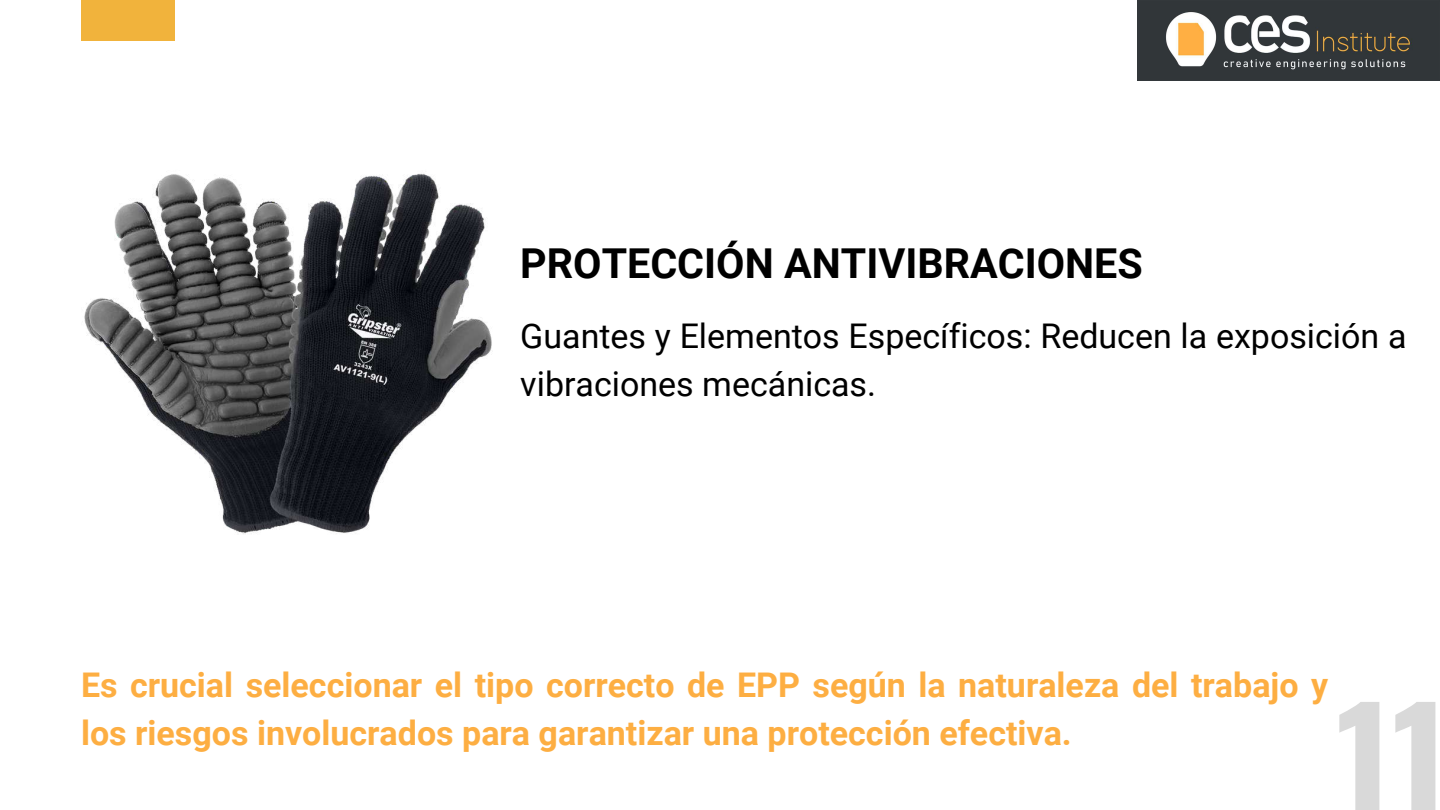
<style>
.page{position:relative;width:1440px;height:810px;background:#fff}
.page>*{position:absolute;margin:0;border:0;box-sizing:border-box;transform-origin:0 0}
.t1{font:700 144px "Oswald";color:#d9d9d9}
.t2{font:700 41.2px "Roboto";color:#000}
.t3{font:700 34px/47.2px "Roboto";color:#fdae42}
.t4{font:34px/47.2px "Roboto";color:#000}
</style>
<div class="page">
<img style="left:1138px;top:0;width:302px;height:81px">
<div style="left:81px;top:0;width:93px;height:41px;background:#f1b33c"></div>
<img style="left:84px;top:173px;width:408px;height:361px">
<p class="t2" style="left:520px;top:239px;width:624px">PROTECCIÓN ANTIVIBRACIONES</p>
<p class="t4" style="left:520px;top:313px;width:888px">Guantes y Elementos Específicos: Reducen la exposición a vibraciones mecánicas.</p>
<p class="t3" style="left:81px;top:662px;width:1249px">Es crucial seleccionar el tipo correcto de EPP según la naturaleza del trabajo y los riesgos involucrados para garantizar una protección efectiva.</p>
<h1 class="t1" style="left:1336px;top:647px;width:114px">11</h1>
</div>
